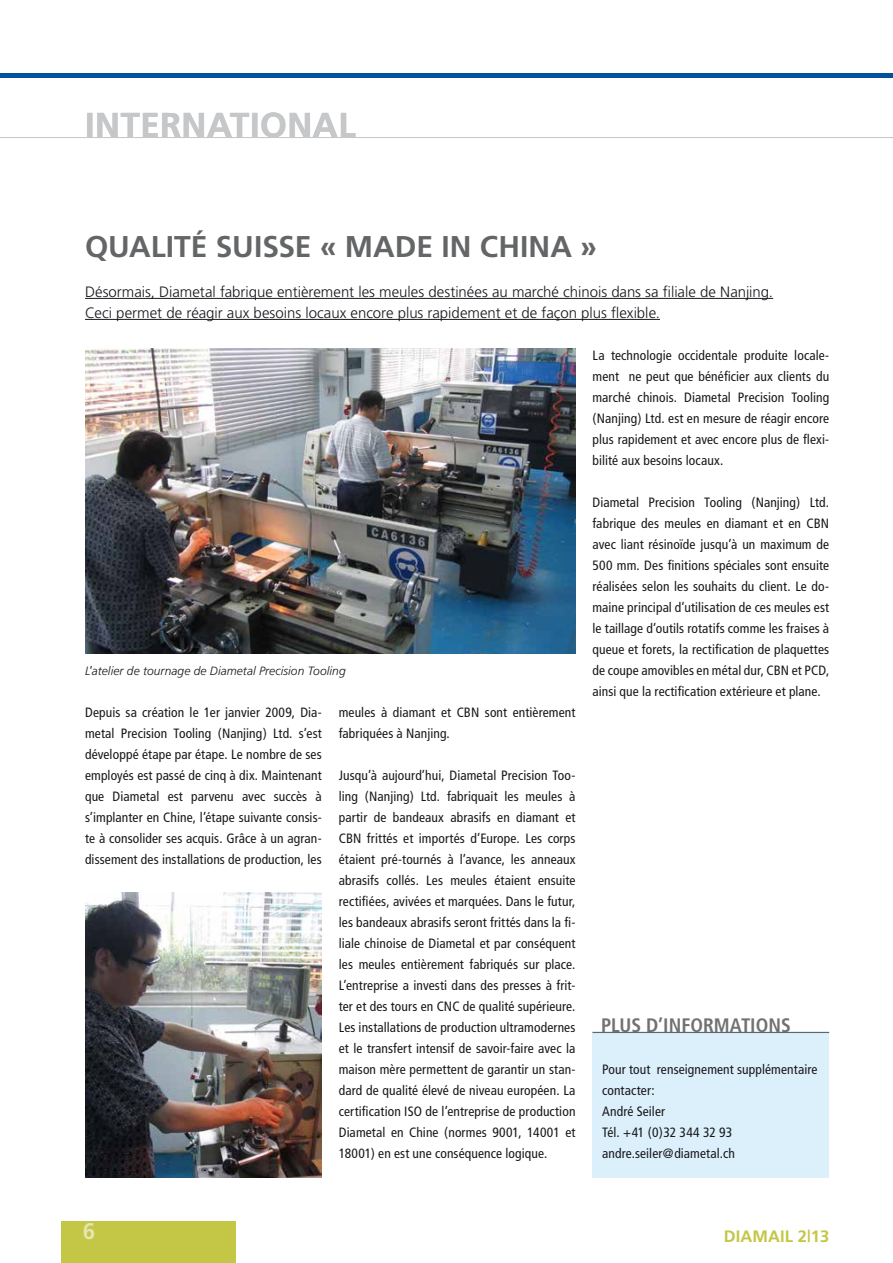
<style>
.page{position:relative;width:893px;height:1263px;background:#fff}
.page>*{position:absolute;margin:0;border:0;box-sizing:border-box;transform-origin:0 0}
.t1{font:700 34.5px "Frutiger";letter-spacing:.015em;color:#c6c7c9}
.t2{font:700 30px "Frutiger";color:#646567}
.t3{font:700 22.5px "Frutiger";color:#e5e5b2}
.t4{font:700 condensed 19.5px "Frutiger";color:#707173}
.t5{font:700 16.5px "Frutiger";letter-spacing:.005em;color:#c4c645}
.t6{font:300 15px/21px "Frutiger";color:#1a171c}
.t7{font:condensed 13.5px/21px "Frutiger";letter-spacing:.01em;color:#1a171c;text-align:justify}
.t8{font:italic 300 12px "Frutiger";letter-spacing:.005em;color:#1a171c}
.s1{font-weight:400;font-style:normal;font-stretch:condensed}
</style>
<div class="page">
<hr style="left:0;top:74px;width:893px;height:4px;background:#00519e">
<div style="left:62px;top:1222px;width:174px;height:41px;background:#c4c645"></div>
<div style="left:592px;top:1032px;width:237px;height:146px;background:#dbf0fa"></div>
<img style="left:85px;top:349px;width:490px;height:305px">
<img style="left:85px;top:892px;width:237px;height:286px">
<hr style="left:85px;top:298px;width:688px;height:1px;background:#1a171c">
<hr style="left:85px;top:319px;width:575px;height:1px;background:#1a171c">
<hr style="left:592px;top:1032px;width:237px;height:1px;background:#646567">
<hr style="left:0;top:137px;width:893px;height:1px;background:#c6c7c9">
<h1 class="t1" style="left:85px;top:105px;width:272px">INTERNATIONAL</h1>
<h2 class="t2" style="left:85px;top:229px;width:513px">QUALITÉ SUISSE « MADE IN CHINA »</h2>
<p class="t6" style="left:85px;top:281px;width:690px">Désormais, Diametal fabrique entièrement les meules destinées au marché chinois dans sa filiale de Nanjing.<br>Ceci permet de réagir aux besoins locaux encore plus rapidement et de façon plus flexible.</p>
<p class="t8" style="left:85px;top:664px;width:262px">L<span class="s1">’</span>atelier de tournage de Diametal Precision Tooling</p>
<p class="t7" style="left:85px;top:702px;width:238px">Depuis sa création le 1er janvier 2009, Dia&shy;metal Precision Tooling (Nanjing) Ltd. s’est développé étape par étape. Le nombre de ses employés est passé de cinq à dix. Maintenant que Diametal est parvenu avec succès à s’implanter en Chine, l’étape suivante consis&shy;te à consolider ses acquis. Grâce à un agran&shy;dissement des installations de production, les</p>
<p class="t7" style="left:339px;top:702px;width:238px">meules à diamant et CBN sont entièrement fabriquées à Nanjing.</p>
<p class="t7" style="left:339px;top:765px;width:238px">Jusqu’à aujourd’hui, Diametal Precision Too&shy;ling (Nanjing) Ltd. fabriquait les meules à partir de bandeaux abrasifs en diamant et CBN frittés et importés d’Europe. Les corps étaient pré-tournés à l’avance, les anneaux abrasifs collés. Les meules étaient ensuite rectifiées, avivées et marquées. Dans le futur, les bandeaux abrasifs seront frittés dans la fi&shy;liale chinoise de Diametal et par conséquent les meules entièrement fabriqués sur place.<br>L’entreprise a investi dans des presses à frit&shy;ter et des tours en CNC de qualité supérieure.<br>Les installations de production ultramodernes et le transfert intensif de savoir-faire avec la maison mère permettent de garantir un stan&shy;dard de qualité élevé de niveau européen. La certification ISO de l’entreprise de production Diametal en Chine (normes 9001, 14001 et 18001) en est une conséquence logique.</p>
<p class="t7" style="left:592px;top:345px;width:238px">La technologie occidentale produite locale&shy;ment ne peut que bénéficier aux clients du marché chinois. Diametal Precision Tooling (Nanjing) Ltd. est en mesure de réagir encore plus rapidement et avec encore plus de flexi&shy;bilité aux besoins locaux.</p>
<p class="t7" style="left:592px;top:492px;width:238px">Diametal Precision Tooling (Nanjing) Ltd. fabrique des meules en diamant et en CBN avec liant résinoïde jusqu’à un maximum de 500 mm. Des finitions spéciales sont ensuite réalisées selon les souhaits du client. Le do&shy;maine principal d’utilisation de ces meules est le taillage d’outils rotatifs comme les fraises à queue et forets, la rectification de plaquettes de coupe amovibles en métal dur, CBN et PCD, ainsi que la rectification extérieure et plane.</p>
<h3 class="t4" style="left:601px;top:1014px;width:191px">PLUS D’INFORMATIONS</h3>
<p class="t7" style="left:602px;top:1059px;width:217px;text-align:left">Pour tout renseignement supplémentaire contacter:<br>André Seiler<br>Tél. +41 (0)32 344 32 93 andre.seiler@diametal.ch</p>
<h3 class="t3" style="left:83px;top:1218px;width:14px">6</h3>
<p class="t5" style="left:724px;top:1226px;width:107px">DIAMAIL 2|13</p>
</div>
